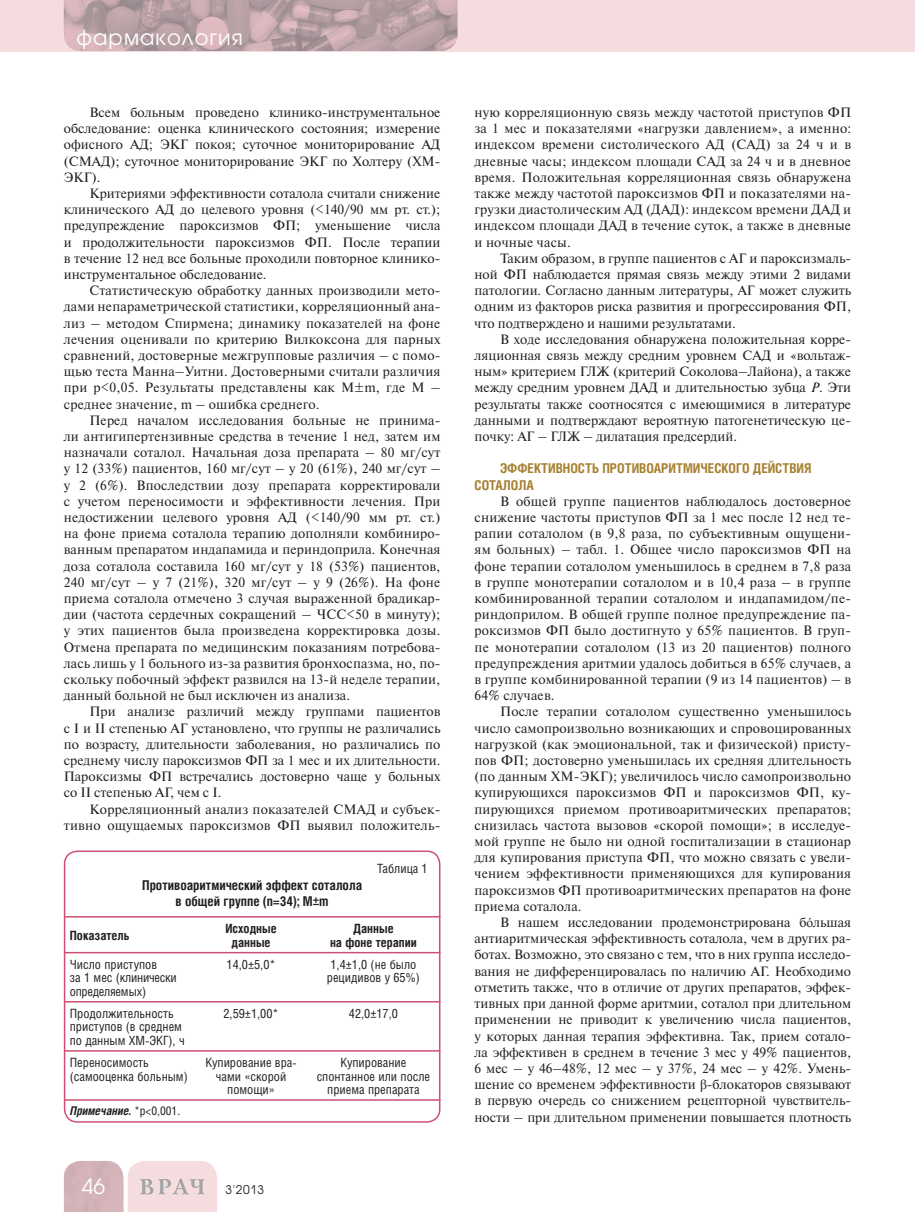
<style>
.page{position:relative;width:915px;height:1212px;background:#fff}
.page>*{position:absolute;margin:0;border:0;box-sizing:border-box;transform-origin:0 0}
.t1{font:21px "Avant Garde Gothic C";letter-spacing:.05em;color:#fff}
.t2{font:13.5px/16.2px "Newton C";letter-spacing:.01em;color:#231f20;text-align:justify}
.t3{font:700 13.5px/16.2px "Helios Cond";color:#231f20;text-align:center}
.t4{font:700 13.5px/16.2px "Helios Cond";color:#a78131}
.t5{font:12.75px/13.5px "Helios Cond";color:#231f20}
.t6{font:700 12.75px/13.5px "Helios Cond";color:#231f20;text-align:center}
.t7{font:italic 700 12px "Helios Cond";color:#231f20}
.t8{font:12px "Avant Garde Gothic C";color:#231f20}
.s1{font-weight:400;font-style:normal}
.s2{font-style:italic}
.s3{font-family:"Times New Roman"}
</style>
<div class="page">
<div style="left:0;top:0;width:914px;height:51px;background:#f5dddf"></div>
<svg style="left:64px;top:1161px;width:153px;height:51px;background:#e4cccf"></svg>
<img style="left:64px;top:0;width:393px;height:51px">
<div style="left:64px;top:850px;width:376px;height:273px;border:2px solid #d04e72;border-radius:13px"></div>
<hr style="left:64px;top:916px;width:376px;height:1px;background:#d04e72">
<hr style="left:64px;top:952px;width:376px;height:1px;background:#d04e72">
<hr style="left:64px;top:1001px;width:376px;height:1px;background:#d04e72">
<hr style="left:64px;top:1050px;width:376px;height:1px;background:#d04e72">
<hr style="left:64px;top:1099px;width:376px;height:2px;background:#d04e72">
<h1 class="t1" style="left:77px;top:27px;width:168px">фармакология</h1>
<p class="t2" style="left:64px;top:106px;width:378px;text-indent:26px">Всем больным проведено клинико-инструментальное обследование: оценка клинического состояния; измерение офисного АД; ЭКГ покоя; суточное мониторирование АД (СМАД); суточное мониторирование ЭКГ по Холтеру (ХМ-ЭКГ).</p>
<p class="t2" style="left:64px;top:187px;width:378px;text-indent:26px">Критериями эффективности соталола считали снижение клинического АД до целевого уровня (&lt;140/90 мм рт. ст.); предупреждение пароксизмов ФП; уменьшение числа и продолжительности пароксизмов ФП. После терапии в течение 12 нед все больные проходили повторное клинико&shy;инструментальное обследование.</p>
<p class="t2" style="left:64px;top:284px;width:378px;text-indent:26px">Статистическую обработку данных производили мето&shy;дами непараметрической статистики, корреляционный ана&shy;лиз – методом Спирмена; динамику показателей на фоне лечения оценивали по критерию Вилкоксона для парных сравнений, достоверные межгрупповые различия – с помо&shy;щью теста Манна–Уитни. Достоверными считали различия при р&lt;0,05. Результаты представлены как М±m, где М – среднее значение, m – ошибка среднего.</p>
<p class="t2" style="left:64px;top:413px;width:378px;text-indent:26px">Перед началом исследования больные не принима&shy;ли антигипертензивные средства в течение 1 нед, затем им назначали соталол. Начальная доза препарата – 80 мг/сут у 12 (33%) пациентов, 160 мг/сут – у 20 (61%), 240 мг/сут – у 2 (6%). Впоследствии дозу препарата корректировали с учетом переносимости и эффективности лечения. При недостижении целевого уровня АД (&lt;140/90 мм рт. ст.) на фоне приема соталола терапию дополняли комбиниро&shy;ванным препаратом индапамида и периндоприла. Конечная доза соталола составила 160 мг/сут у 18 (53%) пациентов, 240 мг/сут – у 7 (21%), 320 мг/сут – у 9 (26%). На фоне приема соталола отмечено 3 случая выраженной брадикар&shy;дии (частота сердечных сокращений – ЧСС&lt;50 в минуту); у этих пациентов была произведена корректировка дозы.<br>Отмена препарата по медицинским показаниям потребова&shy;лась лишь у 1 больного из-за развития бронхоспазма, но, по&shy;скольку побочный эффект развился на 13-й неделе терапии, данный больной не был исключен из анализа.</p>
<p class="t2" style="left:64px;top:705px;width:378px;text-indent:26px">При анализе различий между группами пациентов с I и II степенью АГ установлено, что группы не различались по возрасту, длительности заболевания, но различались по среднему числу пароксизмов ФП за 1 мес и их длительности.<br>Пароксизмы ФП встречались достоверно чаще у больных со II степенью АГ, чем с I.</p>
<p class="t2" style="left:64px;top:802px;width:378px;text-align:right">Корреляционный анализ показателей СМАД и субъек&shy;тивно ощущаемых пароксизмов ФП выявил положитель-</p>
<p class="t3" style="left:142px;top:878px;width:221px">Противоаритмический эффект соталола в общей группе (n=34); M±m</p>
<p class="t5" style="left:377px;top:863px;width:52px">Таблица 1</p>
<p class="t6" style="left:70px;top:930px;width:61px">Показатель</p>
<p class="t6" style="left:225px;top:923px;width:53px">Исходные данные</p>
<p class="t6" style="left:330px;top:923px;width:88px">Данные<br>на фоне терапии</p>
<p class="t5" style="left:70px;top:959px;width:108px">Число приступов<br>за 1 мес (клинически определяемых)</p>
<p class="t5" style="left:226px;top:959px;width:50px">14,0±5,0*</p>
<p class="t5" style="left:327px;top:959px;width:95px">1,4±1,0 (не было рецидивов у 65%)</p>
<p class="t5" style="left:70px;top:1008px;width:116px">Продолжительность приступов (в среднем по данным ХМ-ЭКГ), ч</p>
<p class="t5" style="left:223px;top:1008px;width:57px">2,59±1,00*</p>
<p class="t5" style="left:349px;top:1008px;width:50px">42,0±17,0</p>
<p class="t5" style="left:70px;top:1057px;width:119px">Переносимость (самооценка больным)</p>
<p class="t5" style="left:205px;top:1057px;width:93px;text-align:center">Купирование вра&shy;чами «скорой помощи»</p>
<p class="t5" style="left:316px;top:1057px;width:115px;text-align:center">Купирование спонтанное или после приема препарата</p>
<p class="t7" style="left:70px;top:1106px;width:111px">Примечание. <span class="s1">*р&lt;0,001.</span></p>
<h1 class="t1" style="left:82px;top:1177px;width:25px">46</h1>
<p class="t8" style="left:225px;top:1184px;width:40px">3'2013</p>
<p class="t2" style="left:474px;top:106px;width:378px">ную корреляционную связь между частотой приступов ФП за 1 мес и показателями «нагрузки давлением», а именно: индексом времени систолического АД (САД) за 24 ч и в дневные часы; индексом площади САД за 24 ч и в дневное время. Положительная корреляционная связь обнаружена также между частотой пароксизмов ФП и показателями на&shy;грузки диастолическим АД (ДАД): индексом времени ДАД и индексом площади ДАД в течение суток, а также в дневные и ночные часы.</p>
<p class="t2" style="left:474px;top:251px;width:378px;text-indent:26px">Таким образом, в группе пациентов с АГ и пароксизмаль&shy;ной ФП наблюдается прямая связь между этими 2 видами патологии. Согласно данным литературы, АГ может служить одним из факторов риска развития и прогрессирования ФП, что подтверждено и нашими результатами.</p>
<p class="t2" style="left:474px;top:332px;width:378px;text-indent:26px">В ходе исследования обнаружена положительная корре&shy;ляционная связь между средним уровнем САД и «вольтаж&shy;ным» критерием ГЛЖ (критерий Соколова–Лайона), а также между средним уровнем ДАД и длительностью зубца <span class="s2">Р</span>. Эти результаты также соотносятся с имеющимися в литературе данными и подтверждают вероятную патогенетическую це&shy;почку: АГ – ГЛЖ – дилатация предсердий.</p>
<p class="t4" style="left:474px;top:462px;width:338px;text-indent:26px">ЭФФЕКТИВНОСТЬ ПРОТИВОАРИТМИЧЕСКОГО ДЕЙСТВИЯ<br>СОТАЛОЛА</p>
<p class="t2" style="left:474px;top:494px;width:378px;text-indent:26px">В общей группе пациентов наблюдалось достоверное снижение частоты приступов ФП за 1 мес после 12 нед те&shy;рапии соталолом (в 9,8 раза, по субъективным ощущени&shy;ям больных) – табл. 1. Общее число пароксизмов ФП на фоне терапии соталолом уменьшилось в среднем в 7,8 раза в группе монотерапии соталолом и в 10,4 раза – в группе комбинированной терапии соталолом и индапамидом/пе&shy;риндоприлом. В общей группе полное предупреждение па&shy;роксизмов ФП было достигнуто у 65% пациентов. В груп&shy;пе монотерапии соталолом (13 из 20 пациентов) полного предупреждения аритмии удалось добиться в 65% случаев, а в группе комбинированной терапии (9 из 14 пациентов) – в 64% случаев.</p>
<p class="t2" style="left:474px;top:705px;width:378px;text-indent:26px">После терапии соталолом существенно уменьшилось число самопроизвольно возникающих и спровоцированных нагрузкой (как эмоциональной, так и физической) присту&shy;пов ФП; достоверно уменьшилась их средняя длительность (по данным ХМ-ЭКГ); увеличилось число самопроизвольно купирующихся пароксизмов ФП и пароксизмов ФП, ку&shy;пирующихся приемом противоаритмических препаратов; снизилась частота вызовов «скорой помощи»; в исследуе&shy;мой группе не было ни одной госпитализации в стационар для купирования приступа ФП, что можно связать с увели&shy;чением эффективности применяющихся для купирования пароксизмов ФП противоаритмических препаратов на фоне приема соталола.</p>
<p class="t2" style="left:474px;top:916px;width:378px;text-indent:26px">В нашем исследовании продемонстрирована б<span class="s3">ó</span>льшая антиаритмическая эффективность соталола, чем в других ра&shy;ботах. Возможно, это связано с тем, что в них группа исследо&shy;вания не дифференцировалась по наличию АГ. Необходимо отметить также, что в отличие от других препаратов, эффек&shy;тивных при данной форме аритмии, соталол при длительном применении не приводит к увеличению числа пациентов, у которых данная терапия эффективна. Так, прием сотало&shy;ла эффективен в среднем в течение 3 мес у 49% пациентов, 6 мес – у 46–48%, 12 мес – у 37%, 24 мес – у 42%. Умень&shy;шение со временем эффективности <span class="s3">β</span>-блокаторов связывают в первую очередь со снижением рецепторной чувствитель&shy;ности – при длительном применении повышается плотность</p>
</div>
